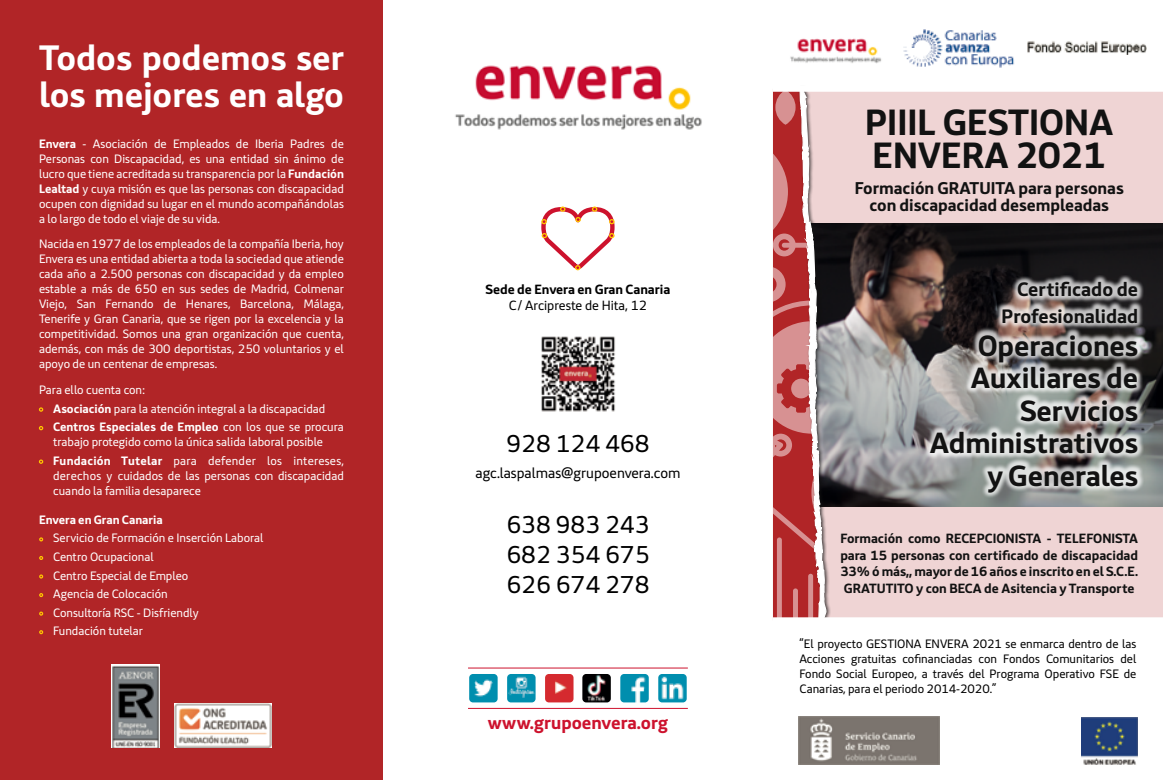
<style>
.page{position:relative;width:1163px;height:780px;background:#fff}
.page>*{position:absolute;margin:0;border:0;box-sizing:border-box;transform-origin:0 0}
.t1{font:700 37.5px/33.8px "Iberia Text";color:#121212}
.t2{font:700 36.25px/37.5px "Iberia Text";color:#fff}
.t3{font:700 30px/32.5px "Iberia Text";color:#121212;text-align:right}
.t4{font:25px/30px "Iberia Text";color:#000;text-align:justify}
.t5{font:700 20px/27px "Iberia Text";color:#121212;text-align:right}
.t6{font:700 18.75px "Iberia Text";color:#cd122d}
.t7{font:700 17.5px/17.5px "Iberia Text";color:#121212;text-align:center}
.t8{font:15px "Iberia Text";color:#000}
.t9{font:700 13.75px/16.5px "Iberia Text";color:#121212;text-align:justify}
.t10{font:700 13.75px "Iberia Text";color:#000}
.t11{font:13.75px "Iberia Text";color:#000}
.t12{font:12.5px/15px "Iberia Text";color:#fff;text-align:justify}
.t13{font:12.5px/15px "Iberia Text";color:#000;text-align:justify}
.t14{font:700 12.5px "Iberia Text";color:#fff}
.s1{font-weight:700}
.s2{font-weight:700;font-size:11.25px;color:#ffc600}
.s3{font-size:11.25px;color:#ffc600}
</style>
<div class="page">
<div style="left:0;top:0;width:383px;height:780px;background:#b12527"></div>
<div style="left:831px;top:92px;width:331px;height:525px;background:#efd4d4"></div>
<img style="left:831px;top:223px;width:331px;height:284px">
<img style="left:175px;top:703px;width:96px;height:44px">
<img style="left:112px;top:664px;width:47px;height:83px">
<img style="left:541px;top:336px;width:74px;height:76px">
<svg style="left:541px;top:206px;width:74px;height:65px"></svg>
<img style="left:903px;top:30px;width:112px;height:37px">
<img style="left:1027px;top:41px;width:118px;height:13px">
<img style="left:1081px;top:717px;width:56px;height:48px">
<img style="left:798px;top:716px;width:141px;height:48px">
<img style="left:455px;top:65px;width:247px;height:65px">
<img style="left:827px;top:38px;width:55px;height:26px">
<div style="left:798px;top:85px;width:33px;height:538px;background:#121212;opacity:.75"></div>
<svg style="left:773px;top:38px;width:54px;height:579px"></svg>
<div style="left:772px;top:85px;width:390px;height:7px;background:#fff"></div>
<div style="left:772px;top:617px;width:390px;height:6px;background:#fff"></div>
<div style="left:923px;top:275px;width:221px;height:223px;background:#fff;opacity:.75"></div>
<hr style="left:468px;top:708px;width:219px;height:1px;background:#cd122d">
<hr style="left:468px;top:667px;width:219px;height:1px;background:#cd122d">
<img style="left:620px;top:674px;width:28px;height:28px">
<img style="left:507px;top:674px;width:28px;height:28px">
<img style="left:582px;top:674px;width:28px;height:28px">
<img style="left:469px;top:674px;width:28px;height:28px">
<img style="left:545px;top:674px;width:28px;height:28px">
<img style="left:658px;top:674px;width:28px;height:28px">
<h2 class="t2" style="left:39px;top:37px;width:306px">Todos podemos ser los mejores en algo</h2>
<p class="t12" style="left:39px;top:135px;width:306px"><span class="s1">Envera</span> - Asociación de Empleados de Iberia Padres de Personas con Discapacidad, es una entidad sin ánimo de lucro que tiene acreditada su transparencia por la <span class="s1">Fundación Lealtad</span> y cuya misión es que las personas con discapacidad ocupen con dignidad su lugar en el mundo acompañándolas a lo largo de todo el viaje de su vida.</p>
<p class="t12" style="left:39px;top:236px;width:306px">Nacida en 1977 de los empleados de la compañía Iberia, hoy Envera es una entidad abierta a toda la sociedad que atiende cada año a 2.500 personas con discapacidad y da empleo estable a más de 650 en sus sedes de Madrid, Colmenar Viejo, San Fernando de Henares, Barcelona, Málaga, Tenerife y Gran Canaria, que se rigen por la excelencia y la competitividad. Somos una gran organización que cuenta, además, con más de 300 deportistas, 250 voluntarios y el apoyo de un centenar de empresas.</p>
<p class="t12" style="left:39px;top:382px;width:108px">Para ello cuenta con:</p>
<p class="t12" style="left:39px;top:400px;width:288px"><span class="s2">•</span> <span class="s1">Asociación</span> para la atención integral a la discapacidad</p>
<p class="t12" style="left:39px;top:419px;width:306px;text-align:center"><span class="s2">•</span> <span class="s1">Centros Especiales de Empleo</span> con los que se procura trabajo protegido como la única salida laboral posible</p>
<p class="t12" style="left:53px;top:452px;width:292px;text-indent:-14px"><span class="s2">•</span> <span class="s1">Fundación Tutelar</span> para defender los intereses, derechos y cuidados de las personas con discapacidad cuando la familia desaparece</p>
<p class="t14" style="left:39px;top:511px;width:125px">Envera en Gran Canaria</p>
<p class="t12" style="left:39px;top:530px;width:226px"><span class="s3">•</span> Servicio de Formación e Inserción Laboral</p>
<p class="t12" style="left:39px;top:549px;width:116px"><span class="s3">•</span> Centro Ocupacional</p>
<p class="t12" style="left:39px;top:567px;width:151px"><span class="s3">•</span> Centro Especial de Empleo</p>
<p class="t12" style="left:39px;top:586px;width:130px"><span class="s3">•</span> Agencia de Colocación</p>
<p class="t12" style="left:39px;top:604px;width:161px"><span class="s3">•</span> Consultoría RSC - Disfriendly</p>
<p class="t12" style="left:39px;top:623px;width:105px"><span class="s3">•</span> Fundación tutelar</p>
<p class="t10" style="left:485px;top:280px;width:186px">Sede de Envera en Gran Canaria</p>
<p class="t11" style="left:509px;top:297px;width:139px">C/ Arcipreste de Hita, 12</p>
<h3 class="t4" style="left:506px;top:427px;width:145px">928 124 468</h3>
<p class="t8" style="left:475px;top:463px;width:206px">agc.laspalmas@grupoenvera.com</p>
<h3 class="t4" style="left:506px;top:508px;width:145px">638 983 243<br>682 354 675<br>626 674 278</h3>
<h3 class="t6" style="left:488px;top:709px;width:181px">www.grupoenvera.org</h3>
<h1 class="t1" style="left:865px;top:103px;width:250px">PIIIL GESTIONA<br>ENVERA 2021</h1>
<h3 class="t7" style="left:854px;top:178px;width:270px">Formación GRATUITA para personas con discapacidad desempleadas</h3>
<h3 class="t5" style="left:1001px;top:275px;width:138px">Certificado de<br>Profesionalidad</h3>
<h3 class="t3" style="left:929px;top:327px;width:210px">Operaciones<br>Auxiliares de<br>Servicios<br>Administrativos y Generales</h3>
<p class="t9" style="left:840px;top:529px;width:299px">Formación como RECEPCIONISTA - TELEFONISTA para 15 personas con certificado de discapacidad 33% ó más,, mayor de 16 años e inscrito en el S.C.E.<br>GRATUTITO y con BECA de Asitencia y Transporte</p>
<p class="t13" style="left:799px;top:635px;width:338px">“El proyecto GESTIONA ENVERA 2021 se enmarca dentro de las Acciones gratuitas cofinanciadas con Fondos Comunitarios del Fondo Social Europeo, a través del Programa Operativo FSE de Canarias, para el periodo 2014-2020.”</p>
</div>
